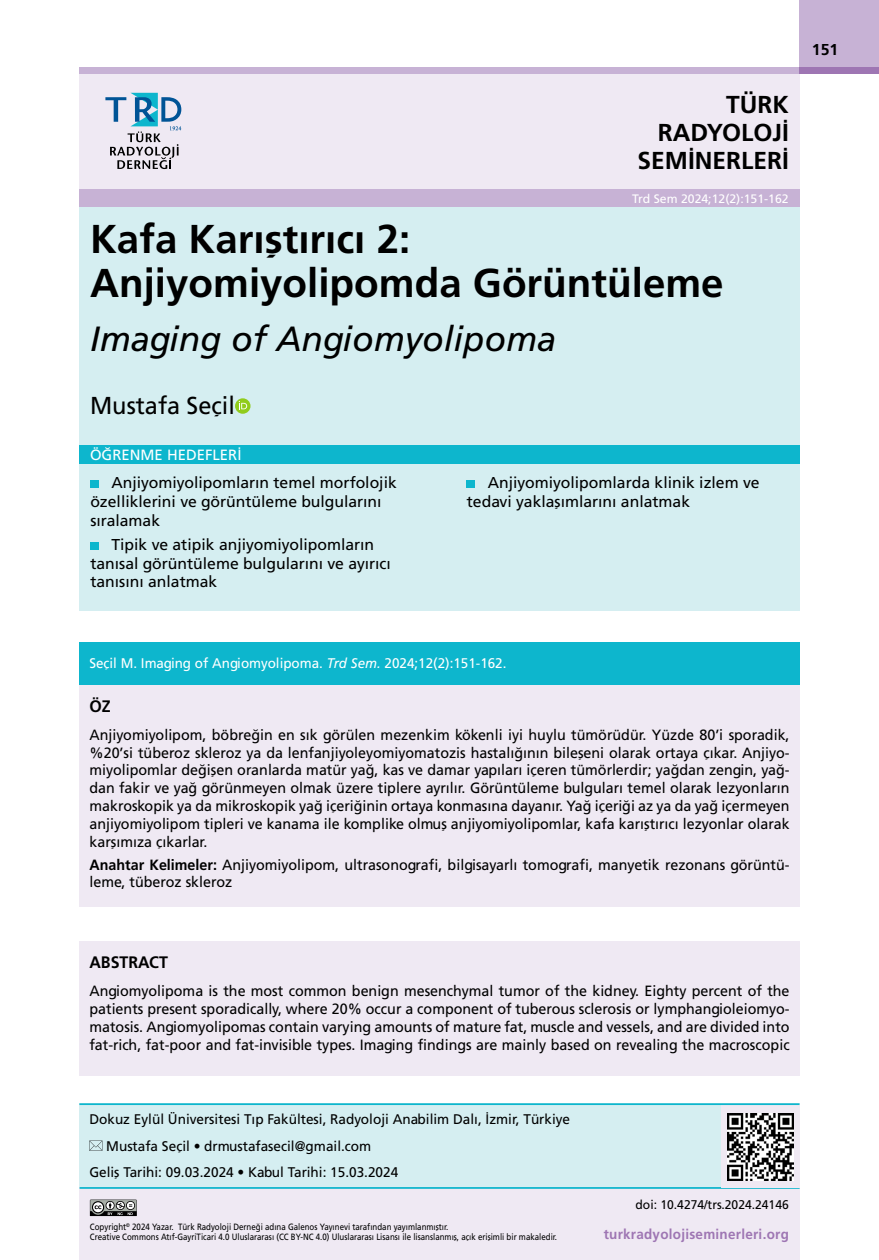
<style>
.page{position:relative;width:879px;height:1260px;background:#fff}
.page>*{position:absolute;margin:0;border:0;box-sizing:border-box;transform-origin:0 0}
._1__BASLIK{font:40.25px/43.8px "Frutiger Bold Tr";color:#000}
._2__BASLIK{font:35px "Frutiger Italic Tr";color:#000}
.t1{font:24.5px/28px "Frutiger Bold Tr";color:#000;text-align:right}
.YAZARLAR{font:24.5px "Frutiger Normal Tr";color:#000;scale:.96 1}
.ÖZET_LİLA_BASLIK{font:16.62px "Frutiger Bold Tr";color:#000;scale:.96 1}
.HEDEFLER{font:15.75px/18.9px "Frutiger Normal Tr";color:#000}
.t2{font:15.75px "Frutiger Bold Tr";color:#000}
.ÖZET-LİLA{font:14.88px/17.8px "Frutiger Normal Tr";color:#000;text-align:justify;scale:.96 1}
.OGRENME{font:14.88px "Frutiger Normal Tr";color:#fff}
.SORUMLU_YAZAR{font:14px "Frutiger Normal Tr";color:#000}
.KURUMLAR{font:14px "Frutiger Normal Tr";color:#000}
.CITE_AS{font:14px "Frutiger Normal Tr";color:#fff;scale:.96 1}
.t3{font:14px "Frutiger Bold Tr";letter-spacing:.02em;color:#9e76b3;scale:.96 1}
.DOİ{font:12.6px "Frutiger Normal Tr";color:#000;scale:.96 1}
.SAYFA_ARA{font:12.25px "Frutiger Normal Tr";color:#fff}
.t4{font:9.1px/10px "Frutiger Normal Tr";color:#000;scale:.87 1}
.s1{font-family:"Frutiger Italic Tr"}
.s2{font-family:"Frutiger Bold Tr"}
</style>
<div class="page">
<div style="left:79px;top:71px;width:720px;height:119px;background:#efe9f3"></div>
<div style="left:79px;top:67px;width:720px;height:7px;background:#c7b2d5"></div>
<div style="left:79px;top:1187px;width:720px;height:73px;background:#efe9f3"></div>
<svg style="left:105px;top:93px;width:76px;height:76px"></svg>
<div style="left:799px;top:0;width:79px;height:74px;background:#c7b2d5"></div>
<div style="left:799px;top:67px;width:79px;height:7px;background:#9e76b3"></div>
<div style="left:79px;top:189px;width:720px;height:18px;background:#c7b2d5"></div>
<hr style="left:79px;top:1187px;width:720px;height:2px;background:#0db6cd">
<svg style="left:90px;top:1200px;width:47px;height:16px"></svg>
<div style="left:79px;top:1104px;width:720px;height:83px;background:#d5eef1"></div>
<svg style="left:89px;top:1141px;width:13px;height:10px"></svg>
<div style="left:79px;top:207px;width:720px;height:404px;background:#d5eef1"></div>
<div style="left:90px;top:480px;width:8px;height:8px;background:#0db6cd"></div>
<div style="left:90px;top:542px;width:8px;height:8px;background:#0db6cd"></div>
<div style="left:466px;top:480px;width:8px;height:8px;background:#0db6cd"></div>
<div style="left:79px;top:445px;width:720px;height:18px;background:#0db6cd"></div>
<div style="left:79px;top:941px;width:720px;height:134px;background:#efe9f3"></div>
<div style="left:79px;top:685px;width:720px;height:222px;background:#efe9f3"></div>
<div style="left:79px;top:642px;width:720px;height:43px;background:#0db6cd"></div>
<svg style="left:235px;top:398px;width:15px;height:16px"></svg>
<svg style="left:239px;top:401px;width:8px;height:8px"></svg>
<div style="left:720px;top:1105px;width:79px;height:82px;background:#efe9f3"></div>
<img style="left:727px;top:1113px;width:65px;height:67px">
<hr style="left:79px;top:1103px;width:720px;height:2px;background:#0db6cd">
<h3 class="t1" style="left:637px;top:90px;width:153px">TÜRK<br>RADYOLOJİ<br>SEMİNERLERİ</h3>
<p class="SAYFA_ARA" style="left:631px;top:192px;width:158px">Trd Sem 2024;12(2):151-162</p>
<p class="_1__BASLIK" style="left:90px;top:217px;width:634px">Kafa Karıştırıcı 2:<br>Anjiyomiyolipomda Görüntüleme</p>
<p class="_2__BASLIK" style="left:90px;top:319px;width:468px">Imaging of Angiomyolipoma</p>
<p class="YAZARLAR" style="left:90px;top:391px;width:152px">Mustafa Seçil</p>
<p class="OGRENME" style="left:90px;top:446px;width:153px">ÖĞRENME HEDEFLERİ</p>
<p class="HEDEFLER" style="left:90px;top:473px;width:308px;text-indent:21px">Anjiyomiyolipomların temel morfolojik özelliklerini ve görüntüleme bulgularını sıralamak</p>
<p class="HEDEFLER" style="left:90px;top:535px;width:302px;text-indent:21px">Tipik ve atipik anjiyomiyolipomların tanısal görüntüleme bulgularını ve ayırıcı tanısını anlatmak</p>
<p class="HEDEFLER" style="left:466px;top:473px;width:294px;text-indent:21px">Anjiyomiyolipomlarda klinik izlem ve tedavi yaklaşımlarını anlatmak</p>
<p class="t2" style="left:811px;top:40px;width:28px">151</p>
<p class="CITE_AS" style="left:89px;top:655px;width:436px">Seçil M. Imaging of Angiomyolipoma. <span class="s1">Trd Sem.</span> 2024;12(2):151-162.</p>
<p class="ÖZET_LİLA_BASLIK" style="left:89px;top:696px;width:24px">ÖZ</p>
<p class="ÖZET-LİLA" style="left:89px;top:725px;width:730px">Anjiyomiyolipom, böbreğin en sık görülen mezenkim kökenli iyi huylu tümörüdür. Yüzde 80’i sporadik, %20’si tüberoz skleroz ya da lenfanjiyoleyomiyomatozis hastalığının bileşeni olarak ortaya çıkar. Anjiyo&shy;miyolipomlar değişen oranlarda matür yağ, kas ve damar yapıları içeren tümörlerdir; yağdan zengin, yağ&shy;dan fakir ve yağ görünmeyen olmak üzere tiplere ayrılır. Görüntüleme bulguları temel olarak lezyonların makroskopik ya da mikroskopik yağ içeriğinin ortaya konmasına dayanır. Yağ içeriği az ya da yağ içermeyen anjiyomiyolipom tipleri ve kanama ile komplike olmuş anjiyomiyolipomlar, kafa karıştırıcı lezyonlar olarak karşımıza çıkarlar.</p>
<p class="ÖZET-LİLA" style="left:89px;top:855px;width:730px"><span class="s2">Anahtar Kelimeler:</span> Anjiyomiyolipom, ultrasonografi, bilgisayarlı tomografi, manyetik rezonans görüntü&shy;leme, tüberoz skleroz</p>
<p class="ÖZET_LİLA_BASLIK" style="left:89px;top:953px;width:83px">ABSTRACT</p>
<p class="ÖZET-LİLA" style="left:89px;top:982px;width:730px">Angiomyolipoma is the most common benign mesenchymal tumor of the kidney. Eighty percent of the patients present sporadically, where 20% occur a component of tuberous sclerosis or lymphangioleiomyo&shy;matosis. Angiomyolipomas contain varying amounts of mature fat, muscle and vessels, and are divided into fat-rich, fat-poor and fat-invisible types. Imaging findings are mainly based on revealing the macroscopic</p>
<p class="KURUMLAR" style="left:89px;top:1111px;width:482px">Dokuz Eylül Üniversitesi Tıp Fakültesi, Radyoloji Anabilim Dalı, İzmir, Türkiye</p>
<p class="SORUMLU_YAZAR" style="left:106px;top:1138px;width:266px">Mustafa Seçil • drmustafasecil@gmail.com</p>
<p class="SORUMLU_YAZAR" style="left:89px;top:1164px;width:310px">Gelifl Tarihi: 09.03.2024 • Kabul Tarihi: 15.03.2024</p>
<p class="t4" style="left:90px;top:1221px;width:538px">Copyright<sup>©</sup> 2024 Yazar. Türk Radyoloji Derneği adına Galenos Yayınevi tarafından yayımlanmıştır.<br>Creative Commons Atıf-GayriTicari 4.0 Uluslararası (CC BY-NC 4.0) Uluslararası Lisansı ile lisanslanmış, açık erişimli bir makaledir.</p>
<p class="DOİ" style="left:635px;top:1197px;width:161px">doi: 10.4274/trs.2024.24146</p>
<p class="t3" style="left:603px;top:1226px;width:194px">turkradyolojiseminerleri.org</p>
</div>
